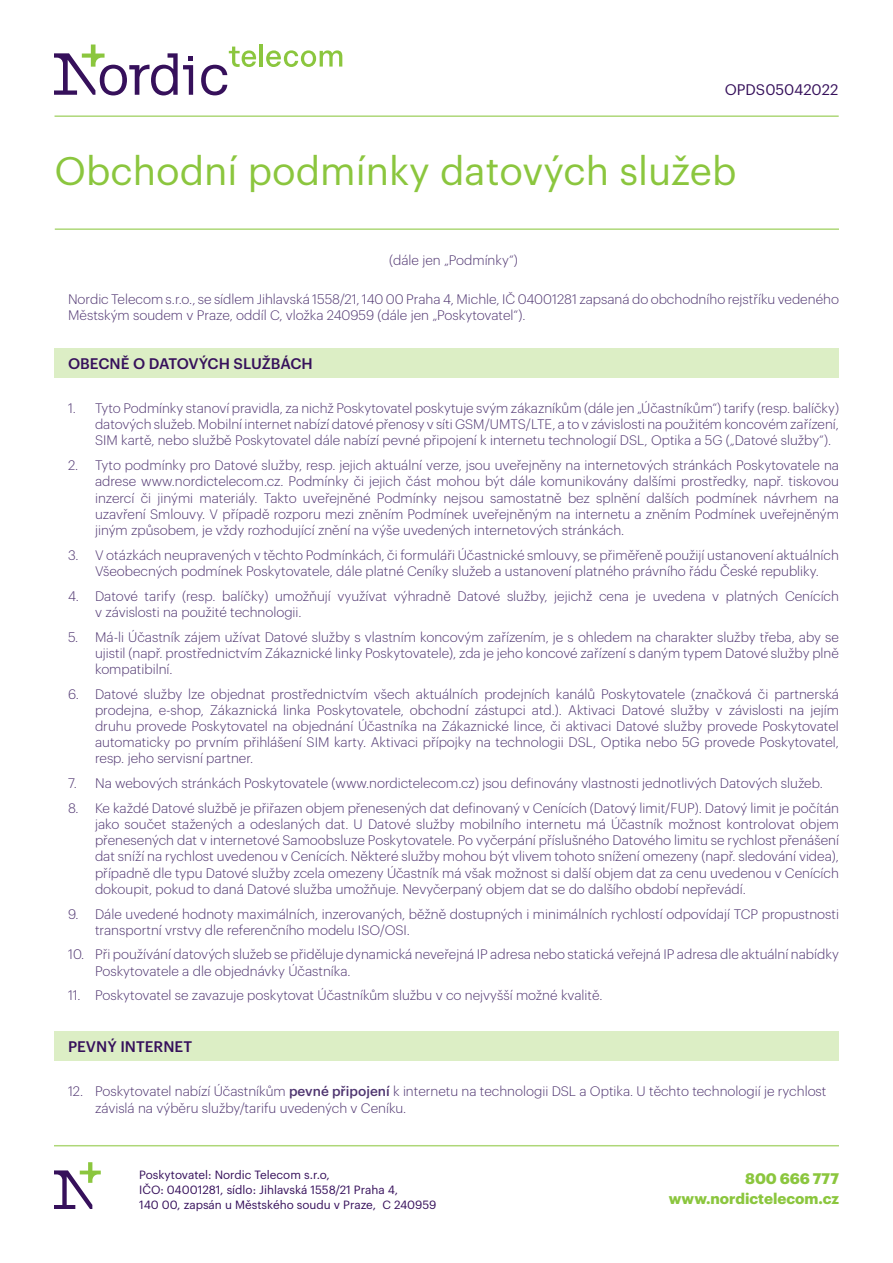
<style>
.page{position:relative;width:893px;height:1263px;background:#fff}
.page>*{position:absolute;margin:0;border:0;box-sizing:border-box;transform-origin:0 0}
.t1{font:39px "Graphik";color:#8bc63e}
.t2{font:500 15px "Graphik";color:#36105b}
.t3{font:700 15px "Graphik";color:#8bc63e}
.t4{font:15px "Graphik";color:#36105b}
.t5{font:300 13.5px/16.2px "Graphik";color:#503671}
.t6{font:11.7px/15px "Graphik";color:#36105b}
.s1{font-weight:500}
</style>
<div class="page">
<svg style="left:266px;top:50px;width:76px;height:17px"></svg>
<hr style="left:259px;top:44px;width:4px;height:23px;background:#8bc63e">
<svg style="left:54px;top:45px;width:139px;height:50px"></svg>
<svg style="left:201px;top:47px;width:56px;height:48px"></svg>
<hr style="left:55px;top:115px;width:784px;height:2px;background:#8bc63e">
<div style="left:54px;top:348px;width:785px;height:30px;background:#dceec5"></div>
<div style="left:54px;top:1031px;width:785px;height:30px;background:#dceec5"></div>
<hr style="left:54px;top:1145px;width:785px;height:1px;background:#8bc63e">
<svg style="left:54px;top:1162px;width:47px;height:47px"></svg>
<hr style="left:55px;top:228px;width:784px;height:2px;background:#8bc63e">
<p class="t4" style="left:725px;top:78px;width:115px">OPDS05042022</p>
<h1 class="t1" style="left:55px;top:141px;width:683px">Obchodní podmínky datových služeb</h1>
<p class="t5" style="left:389px;top:251px;width:130px">(dále jen „Podmínky“)</p>
<p class="t5" style="left:68px;top:289px;width:772px">Nordic Telecom s.r.o., se sídlem Jihlavská 1558/21, 140 00 Praha 4, Michle, IČ 04001281 zapsaná do obchodního rejstříku vedeného<br>Městským soudem v Praze, oddíl C, vložka 240959 (dále jen „Poskytovatel“).</p>
<p class="t2" style="left:68px;top:352px;width:246px">OBECNĚ O DATOVÝCH SLUŽBÁCH</p>
<p class="t5" style="left:95px;top:399px;width:745px;text-align:justify;text-indent:-27px">1. Tyto Podmínky stanoví pravidla, za nichž Poskytovatel poskytuje svým zákazníkům (dále jen „Účastníkům“) tarify (resp. balíčky) datových služeb. Mobilní internet nabízí datové přenosy v síti GSM/UMTS/LTE, a to v závislosti na použitém koncovém zařízení, SIM kartě, nebo službě Poskytovatel dále nabízí pevné připojení k internetu technologií DSL, Optika a 5G („Datové služby“).</p>
<p class="t5" style="left:95px;top:456px;width:745px;text-align:justify;text-indent:-27px">2. Tyto podmínky pro Datové služby, resp. jejich aktuální verze, jsou uveřejněny na internetových stránkách Poskytovatele na adrese www.nordictelecom.cz. Podmínky či jejich část mohou být dále komunikovány dalšími prostředky, např. tiskovou inzercí či jinými materiály. Takto uveřejněné Podmínky nejsou samostatně bez splnění dalších podmínek návrhem na uzavření Smlouvy. V případě rozporu mezi zněním Podmínek uveřejněným na internetu a zněním Podmínek uveřejněným jiným způsobem, je vždy rozhodující znění na výše uvedených internetových stránkách.</p>
<p class="t5" style="left:68px;top:546px;width:772px;text-align:center">3. V otázkách neupravených v těchto Podmínkách, či formuláři Účastnické smlouvy, se přiměřeně použijí ustanovení aktuálních<br>Všeobecných podmínek Poskytovatele, dále platné Ceníky služeb a ustanovení platného právního řádu České republiky.</p>
<p class="t5" style="left:95px;top:587px;width:745px;text-indent:-27px">4. Datové tarify (resp. balíčky) umožňují využívat výhradně Datové služby, jejichž cena je uvedena v platných Cenících v závislosti na použité technologii.</p>
<p class="t5" style="left:95px;top:627px;width:745px;text-align:justify;text-indent:-27px">5. Má-li Účastník zájem užívat Datové služby s vlastním koncovým zařízením, je s ohledem na charakter služby třeba, aby se ujistil (např. prostřednictvím Zákaznické linky Poskytovatele), zda je jeho koncové zařízení s daným typem Datové služby plně kompatibilní.</p>
<p class="t5" style="left:95px;top:685px;width:745px;text-align:justify;text-indent:-27px">6. Datové služby lze objednat prostřednictvím všech aktuálních prodejních kanálů Poskytovatele (značková či partnerská prodejna, e-shop, Zákaznická linka Poskytovatele, obchodní zástupci atd.). Aktivaci Datové služby v závislosti na jejím druhu provede Poskytovatel na objednání Účastníka na Zákaznické lince, či aktivaci Datové služby provede Poskytovatel automaticky po prvním přihlášení SIM karty. Aktivaci přípojky na technologii DSL, Optika nebo 5G provede Poskytovatel, resp. jeho servisní partner.</p>
<p class="t5" style="left:68px;top:774px;width:756px">7. Na webových stránkách Poskytovatele (www.nordictelecom.cz) jsou definovány vlastnosti jednotlivých Datových služeb.</p>
<p class="t5" style="left:95px;top:799px;width:745px;text-align:justify;text-indent:-27px">8. Ke každé Datové službě je přiřazen objem přenesených dat definovaný v Cenících (Datový limit/FUP). Datový limit je počítán jako součet stažených a odeslaných dat. U Datové služby mobilního internetu má Účastník možnost kontrolovat objem přenesených dat v internetové Samoobsluze Poskytovatele. Po vyčerpání příslušného Datového limitu se rychlost přenášení dat sníží na rychlost uvedenou v Cenících. Některé služby mohou být vlivem tohoto snížení omezeny (např. sledování videa), případně dle typu Datové služby zcela omezeny Účastník má však možnost si další objem dat za cenu uvedenou v Cenících dokoupit, pokud to daná Datové služba umožňuje. Nevyčerpaný objem dat se do dalšího období nepřevádí.</p>
<p class="t5" style="left:95px;top:904px;width:745px;text-indent:-27px">9. Dále uvedené hodnoty maximálních, inzerovaných, běžně dostupných i minimálních rychlostí odpovídají TCP propustnosti transportní vrstvy dle referenčního modelu ISO/OSI.</p>
<p class="t5" style="left:95px;top:945px;width:745px;text-indent:-27px">10. Při používání datových služeb se přiděluje dynamická neveřejná IP adresa nebo statická veřejná IP adresa dle aktuální nabídky<br>Poskytovatele a dle objednávky Účastníka.</p>
<p class="t5" style="left:68px;top:986px;width:536px">11. Poskytovatel se zavazuje poskytovat Účastníkům službu v co nejvyšší možné kvalitě.</p>
<p class="t2" style="left:68px;top:1035px;width:126px">PEVNÝ INTERNET</p>
<p class="t5" style="left:95px;top:1082px;width:733px;text-indent:-27px">12. Poskytovatel nabízí Účastníkům <span class="s1">pevné připojení</span> k internetu na technologii DSL a Optika. U těchto technologií je rychlost závislá na výběru služby/tarifu uvedených v Ceníku.</p>
<p class="t6" style="left:139px;top:1166px;width:299px">Poskytovatel: Nordic Telecom s.r.o,<br>IČO: 04001281, sídlo: Jihlavská 1558/21 Praha 4,<br>140 00, zapsán u Městského soudu v Praze, C 240959</p>
<p class="t3" style="left:745px;top:1167px;width:95px">800 666 777</p>
<p class="t3" style="left:669px;top:1187px;width:172px">www.nordictelecom.cz</p>
</div>
